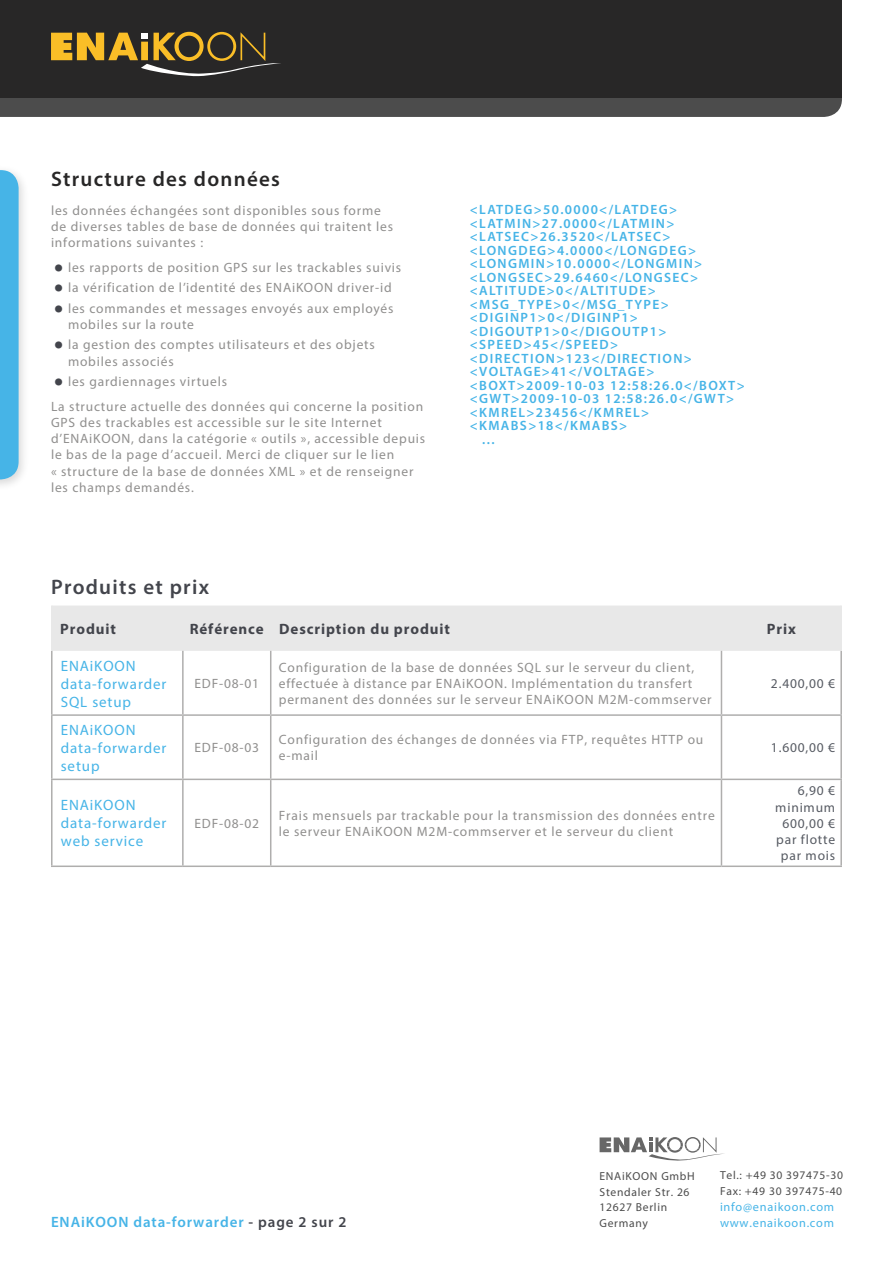
<style>
.page{position:relative;width:893px;height:1263px;background:#fff}
.page>*{position:absolute;margin:0;border:0;box-sizing:border-box;transform-origin:0 0}
.t1{font:600 21px "Myriad Pro";letter-spacing:.06em;color:#282727}
.t2{font:600 21px "Myriad Pro";letter-spacing:.06em;color:#43454c}
.t3{font:15px/18px "Myriad Pro";letter-spacing:.06em;color:#46b4e7}
.t4{font:700 15px "Myriad Pro";letter-spacing:.06em;color:#43454c}
.t5{font:600 15px "Myriad Pro";letter-spacing:.06em;color:#46b4e7}
.t6{font:13.5px/16.2px "Myriad Pro";letter-spacing:.06em;color:#908f8e}
.t7{font:600 13.5px "Myriad Pro";letter-spacing:.1em;color:#46b4e7}
.t8{font:13.5px/16.2px "Myriad Pro";letter-spacing:.06em;color:#575b63;text-align:right}
.t9{font:12.3px "Myriad Pro";letter-spacing:.06em;color:#46b4e7}
.t10{font:11.55px/15.9px "Myriad Pro";letter-spacing:.06em;color:#4c4c4c}
.s1{font-weight:700;font-size:27px;color:#43454c}
.s2{color:#43454c}
</style>
<div class="page">
<div style="left:0;top:0;width:842px;height:98px;background:#282727"></div>
<div style="left:0;top:164px;width:30px;height:327px;background:#000;opacity:.15"></div>
<svg style="left:0;top:170px;width:19px;height:309px;background:#4cb6e7"></svg>
<svg style="left:0;top:32px;width:842px;height:85px"></svg>
<svg style="left:600px;top:1137px;width:124px;height:24px"></svg>
<div style="left:53px;top:605px;width:787px;height:46px;background:#e8e8e8"></div>
<hr style="left:51px;top:714px;width:132px;height:2px;background:#afaead">
<hr style="left:183px;top:714px;width:88px;height:2px;background:#afaead">
<hr style="left:271px;top:714px;width:450px;height:2px;background:#afaead">
<hr style="left:721px;top:714px;width:121px;height:2px;background:#afaead">
<hr style="left:51px;top:779px;width:132px;height:1px;background:#afaead">
<hr style="left:183px;top:779px;width:88px;height:1px;background:#afaead">
<hr style="left:271px;top:779px;width:450px;height:1px;background:#afaead">
<hr style="left:721px;top:779px;width:121px;height:1px;background:#afaead">
<hr style="left:51px;top:651px;width:2px;height:63px;background:#afaead">
<hr style="left:51px;top:716px;width:2px;height:63px;background:#afaead">
<hr style="left:51px;top:780px;width:2px;height:85px;background:#afaead">
<hr style="left:51px;top:865px;width:132px;height:2px;background:#afaead">
<hr style="left:182px;top:651px;width:2px;height:63px;background:#afaead">
<hr style="left:182px;top:716px;width:2px;height:63px;background:#afaead">
<hr style="left:182px;top:780px;width:2px;height:85px;background:#afaead">
<hr style="left:183px;top:865px;width:88px;height:2px;background:#afaead">
<hr style="left:270px;top:651px;width:1px;height:63px;background:#afaead">
<hr style="left:270px;top:716px;width:1px;height:63px;background:#afaead">
<hr style="left:270px;top:780px;width:1px;height:85px;background:#afaead">
<hr style="left:271px;top:865px;width:450px;height:2px;background:#afaead">
<hr style="left:721px;top:651px;width:1px;height:63px;background:#afaead">
<hr style="left:840px;top:651px;width:2px;height:63px;background:#afaead">
<hr style="left:721px;top:716px;width:1px;height:63px;background:#afaead">
<hr style="left:840px;top:716px;width:2px;height:63px;background:#afaead">
<hr style="left:721px;top:780px;width:1px;height:85px;background:#afaead">
<hr style="left:840px;top:780px;width:2px;height:85px;background:#afaead">
<hr style="left:721px;top:865px;width:121px;height:2px;background:#afaead">
<hr style="left:51px;top:605px;width:2px;height:46px;background:#e8e8e8">
<hr style="left:840px;top:605px;width:2px;height:46px;background:#e8e8e8">
<h1 class="t1" style="left:51px;top:165px;width:230px">Structure des données</h1>
<p class="t6" style="left:51px;top:202px;width:344px">les données échangées sont disponibles sous forme de diverses tables de base de données qui traitent les informations suivantes :</p>
<p class="t6" style="left:54px;top:259px;width:349px"><span class="s1">•</span> les rapports de position GPS sur les trackables suivis</p>
<p class="t6" style="left:54px;top:280px;width:339px"><span class="s1">•</span> la vérification de l’identité des ENAiKOON driver-id</p>
<p class="t6" style="left:68px;top:300px;width:327px;text-indent:-14px"><span class="s1">•</span> les commandes et messages envoyés aux employés mobiles sur la route</p>
<p class="t6" style="left:68px;top:337px;width:308px;text-indent:-14px"><span class="s1">•</span> la gestion des comptes utilisateurs et des objets mobiles associés</p>
<p class="t6" style="left:51px;top:369px;width:374px;line-height:24.8px"><span class="s1">•</span> les gardiennages virtuels<br>La structure actuelle des données qui concerne la position</p>
<p class="t6" style="left:51px;top:414px;width:376px">GPS des trackables est accessible sur le site Internet d’ENAiKOON, dans la catégorie « outils », accessible depuis le bas de la page d’accueil. Merci de cliquer sur le lien<br>« structure de la base de données XML » et de renseigner les champs demandés.</p>
<h1 class="t2" style="left:51px;top:574px;width:160px">Produits et prix</h1>
<p class="t7" style="left:470px;top:201px;width:209px">&lt;LATDEG&gt;50.0000&lt;/LATDEG&gt;</p>
<p class="t7" style="left:470px;top:215px;width:206px">&lt;LATMIN&gt;27.0000&lt;/LATMIN&gt;</p>
<p class="t7" style="left:470px;top:228px;width:202px">&lt;LATSEC&gt;26.3520&lt;/LATSEC&gt;</p>
<p class="t7" style="left:470px;top:242px;width:228px">&lt;LONGDEG&gt;4.0000&lt;/LONGDEG&gt;</p>
<p class="t7" style="left:470px;top:255px;width:234px">&lt;LONGMIN&gt;10.0000&lt;/LONGMIN&gt;</p>
<p class="t7" style="left:470px;top:269px;width:230px">&lt;LONGSEC&gt;29.6460&lt;/LONGSEC&gt;</p>
<p class="t7" style="left:470px;top:282px;width:187px">&lt;ALTITUDE&gt;0&lt;/ALTITUDE&gt;</p>
<p class="t7" style="left:470px;top:296px;width:200px">&lt;MSG_TYPE&gt;0&lt;/MSG_TYPE&gt;</p>
<p class="t7" style="left:470px;top:309px;width:170px">&lt;DIGINP1&gt;0&lt;/DIGINP1&gt;</p>
<p class="t7" style="left:470px;top:323px;width:198px">&lt;DIGOUTP1&gt;0&lt;/DIGOUTP1&gt;</p>
<p class="t7" style="left:470px;top:336px;width:150px">&lt;SPEED&gt;45&lt;/SPEED&gt;</p>
<p class="t7" style="left:470px;top:350px;width:224px">&lt;DIRECTION&gt;123&lt;/DIRECTION&gt;</p>
<p class="t7" style="left:470px;top:363px;width:186px">&lt;VOLTAGE&gt;41&lt;/VOLTAGE&gt;</p>
<p class="t7" style="left:470px;top:377px;width:276px">&lt;BOXT&gt;2009-10-03 12:58:26.0&lt;/BOXT&gt;</p>
<p class="t7" style="left:470px;top:390px;width:266px">&lt;GWT&gt;2009-10-03 12:58:26.0&lt;/GWT&gt;</p>
<p class="t7" style="left:470px;top:404px;width:181px">&lt;KMREL&gt;23456&lt;/KMREL&gt;</p>
<p class="t7" style="left:470px;top:417px;width:159px">&lt;KMABS&gt;18&lt;/KMABS&gt;</p>
<p class="t7" style="left:482px;top:431px;width:14px">...</p>
<p class="t4" style="left:60px;top:619px;width:57px">Produit</p>
<p class="t4" style="left:190px;top:619px;width:262px">Référence Description du produit</p>
<p class="t4" style="left:767px;top:619px;width:31px">Prix</p>
<p class="t3" style="left:61px;top:656px;width:107px">ENAiKOON data-forwarder<br>SQL setup</p>
<p class="t6" style="left:279px;top:659px;width:434px">Configuration de la base de données SQL sur le serveur du client, effectuée à distance par ENAiKOON. Implémentation du transfert permanent des données sur le serveur ENAiKOON M2M-commserver</p>
<p class="t6" style="left:194px;top:675px;width:66px">EDF-08-01</p>
<p class="t8" style="left:771px;top:675px;width:66px">2.400,00 €</p>
<p class="t3" style="left:61px;top:720px;width:107px">ENAiKOON data-forwarder setup</p>
<p class="t3" style="left:61px;top:796px;width:107px">ENAiKOON data-forwarder web service</p>
<p class="t6" style="left:194px;top:739px;width:66px">EDF-08-03</p>
<p class="t6" style="left:279px;top:731px;width:426px">Configuration des échanges de données via FTP, requêtes HTTP ou e-mail</p>
<p class="t8" style="left:771px;top:739px;width:66px">1.600,00 €</p>
<p class="t6" style="left:194px;top:815px;width:66px">EDF-08-02</p>
<p class="t6" style="left:279px;top:807px;width:437px">Frais mensuels par trackable pour la transmission des données entre le serveur ENAiKOON M2M-commserver et le serveur du client</p>
<p class="t8" style="left:775px;top:783px;width:61px">6,90 € minimum<br>600,00 € par flotte par mois</p>
<p class="t10" style="left:600px;top:1167px;width:97px">ENAiKOON GmbH<br>Stendaler Str. 26<br>12627 Berlin<br>Germany</p>
<p class="t10" style="left:720px;top:1167px;width:125px">Tel.: +49 30 397475-30<br>Fax: +49 30 397475-40</p>
<p class="t9" style="left:720px;top:1199px;width:116px">info@enaikoon.com</p>
<p class="t5" style="left:51px;top:1213px;width:297px">ENAiKOON data-forwarder <span class="s2">- page 2 sur 2</span></p>
<p class="t9" style="left:720px;top:1215px;width:116px">www.enaikoon.com</p>
</div>
